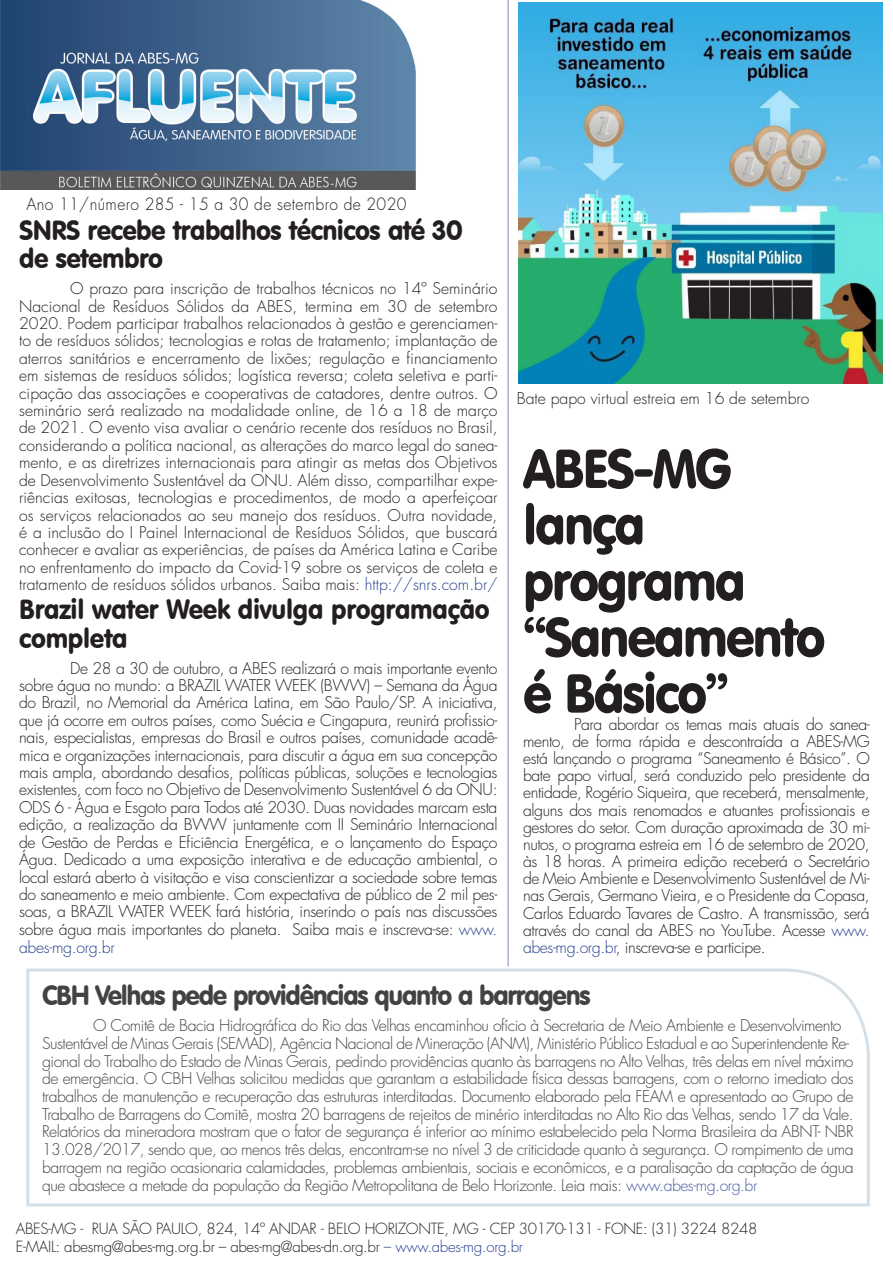
<style>
.page{position:relative;width:893px;height:1263px;background:#fff}
.page>*{position:absolute;margin:0;border:0;box-sizing:border-box;transform-origin:0 0}
.t1{font:54px/56.1px "VAG Rounded BT";letter-spacing:-.04em;color:#231f20;scale:.95 1}
.t2{font:27px/28.7px "VAG Rounded BT";letter-spacing:-.02em;color:#231f20;scale:.95 1}
.t3{font:27px "VAG Rounded BT";letter-spacing:-.05em;color:#231f20;scale:.95 1}
.t4{font:300 16.5px "Futura Std";letter-spacing:.025em;color:#231f20;scale:.95 1}
.t5{font:300 15.75px/17.4px "Futura Std";letter-spacing:-.03em;color:#231f20;text-align:justify}
.t6{font:300 15.75px "Futura Std";color:#231f20}
.t7{font:300 15px "Futura Std";letter-spacing:-.02em;color:#231f20}
.s1{color:#253f8e}
</style>
<div class="page">
<svg style="left:26px;top:968px;width:844px;height:239px"></svg>
<img style="left:518px;top:3px;width:364px;height:381px">
<img style="left:0;top:0;width:416px;height:190px">
<hr style="left:507px;top:0;width:2px;height:966px;background:#afb0d2">
<p class="t4" style="left:26px;top:194px;width:402px">Ano 11/número 285 - 15 a 30 de setembro de 2020</p>
<p class="t2" style="left:19px;top:215px;width:468px">SNRS recebe trabalhos técnicos até 30 de setembro</p>
<p class="t5" style="left:19px;top:280px;width:480px;text-indent:51px">O prazo para inscrição de trabalhos técnicos no 14º Seminário Nacional de Resíduos Sólidos da ABES, termina em 30 de setembro 2020. Podem participar trabalhos relacionados à gestão e gerenciamen&shy;to de resíduos sólidos; tecnologias e rotas de tratamento; implantação de aterros sanitários e encerramento de lixões; regulação e financiamento em sistemas de resíduos sólidos; logística reversa; coleta seletiva e parti&shy;cipação das associações e cooperativas de catadores, dentre outros. O seminário será realizado na modalidade online, de 16 a 18 de março de 2021. O evento visa avaliar o cenário recente dos resíduos no Brasil, considerando a política nacional, as alterações do marco legal do sanea&shy;mento, e as diretrizes internacionais para atingir as metas dos Objetivos de Desenvolvimento Sustentável da ONU. Além disso, compartilhar expe&shy;riências exitosas, tecnologias e procedimentos, de modo a aperfeiçoar os serviços relacionados ao seu manejo dos resíduos. Outra novidade, é a inclusão do I Painel Internacional de Resíduos Sólidos, que buscará conhecer e avaliar as experiências, de países da América Latina e Caribe no enfrentamento do impacto da Covid-19 sobre os serviços de coleta e tratamento de resíduos sólidos urbanos. Saiba mais: <span class="s1">http://snrs.com.br/</span></p>
<p class="t2" style="left:19px;top:594px;width:497px">Brazil water Week divulga programação completa</p>
<p class="t5" style="left:19px;top:659px;width:480px;text-indent:51px">De 28 a 30 de outubro, a ABES realizará o mais importante evento sobre água no mundo: a BRAZIL WATER WEEK (BWW) – Semana da Água do Brazil, no Memorial da América Latina, em São Paulo/SP. A iniciativa, que já ocorre em outros países, como Suécia e Cingapura, reunirá profissio&shy;nais, especialistas, empresas do Brasil e outros países, comunidade acadê&shy;mica e organizações internacionais, para discutir a água em sua concepção mais ampla, abordando desafios, políticas públicas, soluções e tecnologias existentes, com foco no Objetivo de Desenvolvimento Sustentável 6 da ONU:<br>ODS 6 - Água e Esgoto para Todos até 2030. Duas novidades marcam esta edição, a realização da BWW juntamente com II Seminário Internacional de Gestão de Perdas e Eficiência Energética, e o lançamento do Espaço Água. Dedicado a uma exposição interativa e de educação ambiental, o local estará aberto à visitação e visa conscientizar a sociedade sobre temas do saneamento e meio ambiente. Com expectativa de público de 2 mil pes&shy;soas, a BRAZIL WATER WEEK fará história, inserindo o país nas discussões sobre água mais importantes do planeta. Saiba mais e inscreva-se: <span class="s1">www. abes-mg.org.br</span></p>
<p class="t6" style="left:517px;top:389px;width:294px">Bate papo virtual estreia em 16 de setembro</p>
<p class="t1" style="left:523px;top:440px;width:221px">ABES-MG</p>
<p class="t1" style="left:523px;top:496px;width:320px">lança programa “Saneamento</p>
<p class="t1" style="left:523px;top:664px;width:217px">é Básico”</p>
<p class="t5" style="left:523px;top:716px;width:348px;text-indent:51px">Para abordar os temas mais atuais do sanea&shy;mento, de forma rápida e descontraída a ABES-MG está lançando o programa “Saneamento é Básico”. O bate papo virtual, será conduzido pelo presidente da entidade, Rogério Siqueira, que receberá, mensalmente, alguns dos mais renomados e atuantes profissionais e gestores do setor. Com duração aproximada de 30 mi&shy;nutos, o programa estreia em 16 de setembro de 2020, às 18 horas. A primeira edição receberá o Secretário de Meio Ambiente e Desenvolvimento Sustentável de Mi&shy;nas Gerais, Germano Vieira, e o Presidente da Copasa, Carlos Eduardo Tavares de Castro. A transmissão, será através do canal da ABES no YouTube. Acesse <span class="s1">www. abes-mg.org.br</span>, inscreva-se e participe.</p>
<h2 class="t3" style="left:42px;top:978px;width:579px">CBH Velhas pede providências quanto a barragens</h2>
<p class="t5" style="left:42px;top:1017px;width:813px;text-align:left;text-indent:51px">O Comitê de Bacia Hidrográfica do Rio das Velhas encaminhou ofício à Secretaria de Meio Ambiente e Desenvolvimento Sustentável de Minas Gerais (SEMAD), Agência Nacional de Mineração (ANM), Ministério Público Estadual e ao Superintendente Re&shy;gional do Trabalho do Estado de Minas Gerais, pedindo providências quanto às barragens no Alto Velhas, três delas em nível máximo de emergência. O CBH Velhas solicitou medidas que garantam a estabilidade física dessas barragens, com o retorno imediato dos trabalhos de manutenção e recuperação das estruturas interditadas. Documento elaborado pela FEAM e apresentado ao Grupo de Trabalho de Barragens do Comitê, mostra 20 barragens de rejeitos de minério interditadas no Alto Rio das Velhas, sendo 17 da Vale.<br>Relatórios da mineradora mostram que o fator de segurança é inferior ao mínimo estabelecido pela Norma Brasileira da ABNT- NBR 13.028/2017, sendo que, ao menos três delas, encontram-se no nível 3 de criticidade quanto à segurança. O rompimento de uma barragem na região ocasionaria calamidades, problemas ambientais, sociais e econômicos, e a paralisação da captação de água que abastece a metade da população da Região Metropolitana de Belo Horizonte. Leia mais: <span class="s1">www.abes-mg.org.br</span></p>
<p class="t7" style="left:16px;top:1219px;width:743px">ABES-MG - RUA SÃO PAULO, 824, 14º ANDAR - BELO HORIZONTE, MG - CEP 30170-131 - FONE: (31) 3224 8248</p>
<p class="t7" style="left:16px;top:1237px;width:509px">E-MAIL: abesmg@abes-mg.org.br – abes-mg@abes-dn.org.br <span class="s1">– www.abes-mg.org.br</span></p>
</div>
